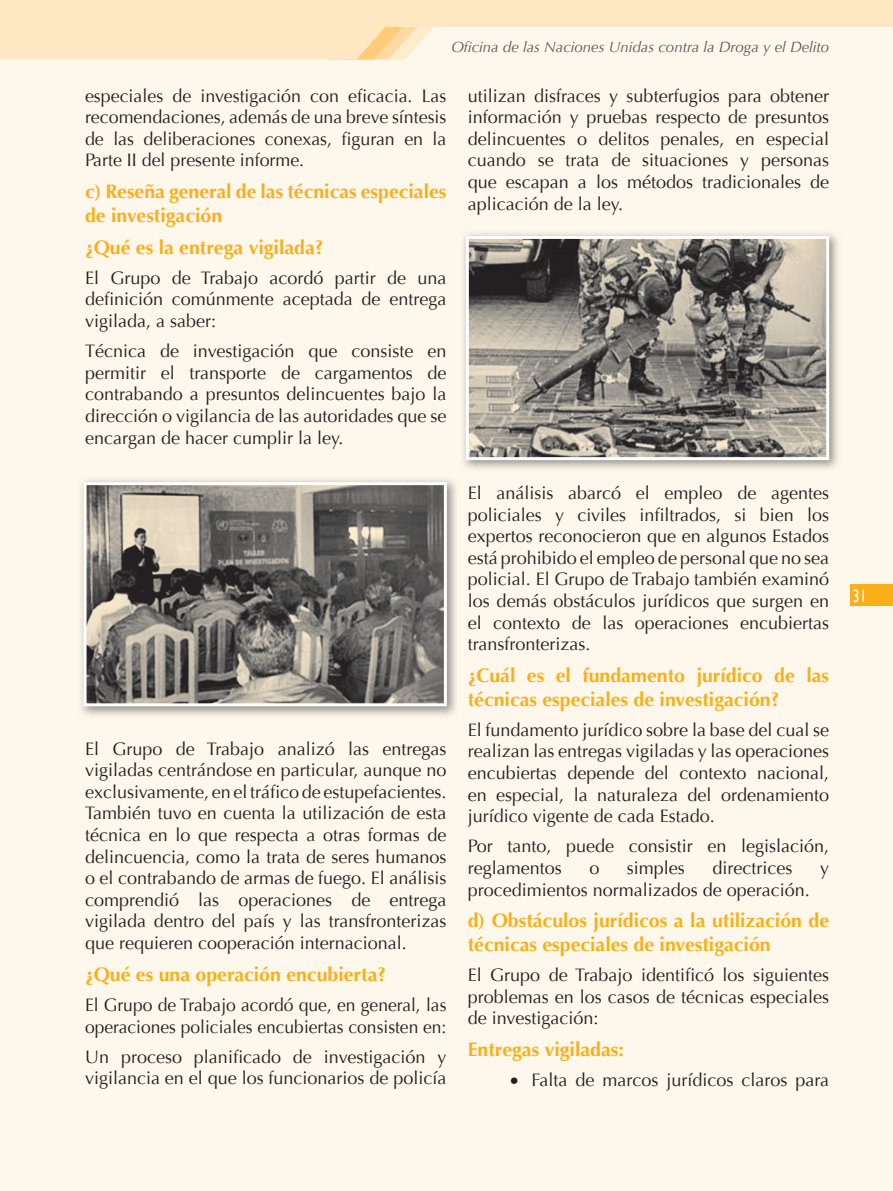
<style>
.page{position:relative;width:893px;height:1191px;background:#fef7eb}
.page>*{position:absolute;margin:0;border:0;box-sizing:border-box;transform-origin:0 0}
.t1{font:700 19.5px/23.4px "Optima";color:#faaf18}
.t2{font:18px/21.6px "Optima";color:#231f20;text-align:justify}
.t3{font:18px "Gill Sans";color:#fff;scale:.8 1}
.t4{font:italic 15px "Optima";color:#57585a}
</style>
<div class="page">
<svg style="left:0;top:0;width:893px;height:60px;fill:#fee8c3"></svg>
<div style="left:850px;top:584px;width:43px;height:22px;background:#faaf18"></div>
<img style="left:81px;top:479px;width:375px;height:237px">
<img style="left:88px;top:486px;width:355px;height:216px">
<div style="left:84px;top:482px;width:363px;height:224px;border:3px solid #fff"></div>
<img style="left:463px;top:233px;width:375px;height:236px">
<img style="left:470px;top:240px;width:355px;height:216px">
<div style="left:466px;top:236px;width:363px;height:224px;border:3px solid #fff"></div>
<p class="t4" style="left:451px;top:38px;width:379px">Oficina de las Naciones Unidas contra la Droga y el Delito</p>
<p class="t2" style="left:85px;top:85px;width:363px">especiales de investigación con eficacia. Las recomendaciones, además de una breve síntesis de las deliberaciones conexas, figuran en la Parte II del presente informe.</p>
<p class="t1" style="left:85px;top:180px;width:363px">c) Reseña general de las técnicas especiales de investigación</p>
<p class="t1" style="left:85px;top:236px;width:240px">¿Qué es la entrega vigilada?</p>
<p class="t2" style="left:85px;top:267px;width:363px">El Grupo de Trabajo acordó partir de una definición comúnmente aceptada de entrega vigilada, a saber:</p>
<p class="t2" style="left:85px;top:340px;width:363px">Técnica de investigación que consiste en permitir el transporte de cargamentos de contrabando a presuntos delincuentes bajo la dirección o vigilancia de las autoridades que se encargan de hacer cumplir la ley.</p>
<p class="t2" style="left:85px;top:738px;width:363px">El Grupo de Trabajo analizó las entregas vigiladas centrándose en particular, aunque no exclusivamente, en el tráfico de estupefacientes.<br>También tuvo en cuenta la utilización de esta técnica en lo que respecta a otras formas de delincuencia, como la trata de seres humanos o el contrabando de armas de fuego. El análisis comprendió las operaciones de entrega vigilada dentro del país y las transfronterizas que requieren cooperación internacional.</p>
<p class="t1" style="left:85px;top:963px;width:303px">¿Qué es una operación encubierta?</p>
<p class="t2" style="left:85px;top:994px;width:363px">El Grupo de Trabajo acordó que, en general, las operaciones policiales encubiertas consisten en:</p>
<p class="t2" style="left:85px;top:1046px;width:363px">Un proceso planificado de investigación y vigilancia en el que los funcionarios de policía</p>
<p class="t2" style="left:468px;top:85px;width:363px">utilizan disfraces y subterfugios para obtener información y pruebas respecto de presuntos delincuentes o delitos penales, en especial cuando se trata de situaciones y personas que escapan a los métodos tradicionales de aplicación de la ley.</p>
<p class="t2" style="left:468px;top:482px;width:363px">El análisis abarcó el empleo de agentes policiales y civiles infiltrados, si bien los expertos reconocieron que en algunos Estados está prohibido el empleo de personal que no sea policial. El Grupo de Trabajo también examinó los demás obstáculos jurídicos que surgen en el contexto de las operaciones encubiertas transfronterizas.</p>
<p class="t1" style="left:468px;top:664px;width:363px">¿Cuál es el fundamento jurídico de las técnicas especiales de investigación?</p>
<p class="t2" style="left:468px;top:719px;width:363px">El fundamento jurídico sobre la base del cual se realizan las entregas vigiladas y las operaciones encubiertas depende del contexto nacional, en especial, la naturaleza del ordenamiento jurídico vigente de cada Estado.</p>
<p class="t2" style="left:468px;top:835px;width:363px">Por tanto, puede consistir en legislación, reglamentos</p>
<p class="t2" style="left:589px;top:857px;width:12px">o</p>
<p class="t2" style="left:627px;top:857px;width:60px">simples</p>
<p class="t2" style="left:713px;top:857px;width:82px">directrices</p>
<p class="t2" style="left:820px;top:857px;width:10px">y</p>
<p class="t2" style="left:468px;top:879px;width:343px">procedimientos normalizados de operación.</p>
<p class="t1" style="left:468px;top:909px;width:363px">d) Obstáculos jurídicos a la utilización de técnicas especiales de investigación</p>
<p class="t2" style="left:468px;top:964px;width:363px">El Grupo de Trabajo identificó los siguientes problemas en los casos de técnicas especiales de investigación:</p>
<p class="t1" style="left:468px;top:1038px;width:158px">Entregas vigiladas:</p>
<p class="t2" style="left:510px;top:1069px;width:320px">• Falta de marcos jurídicos claros para</p>
<p class="t3" style="left:853px;top:585px;width:19px">31</p>
</div>
